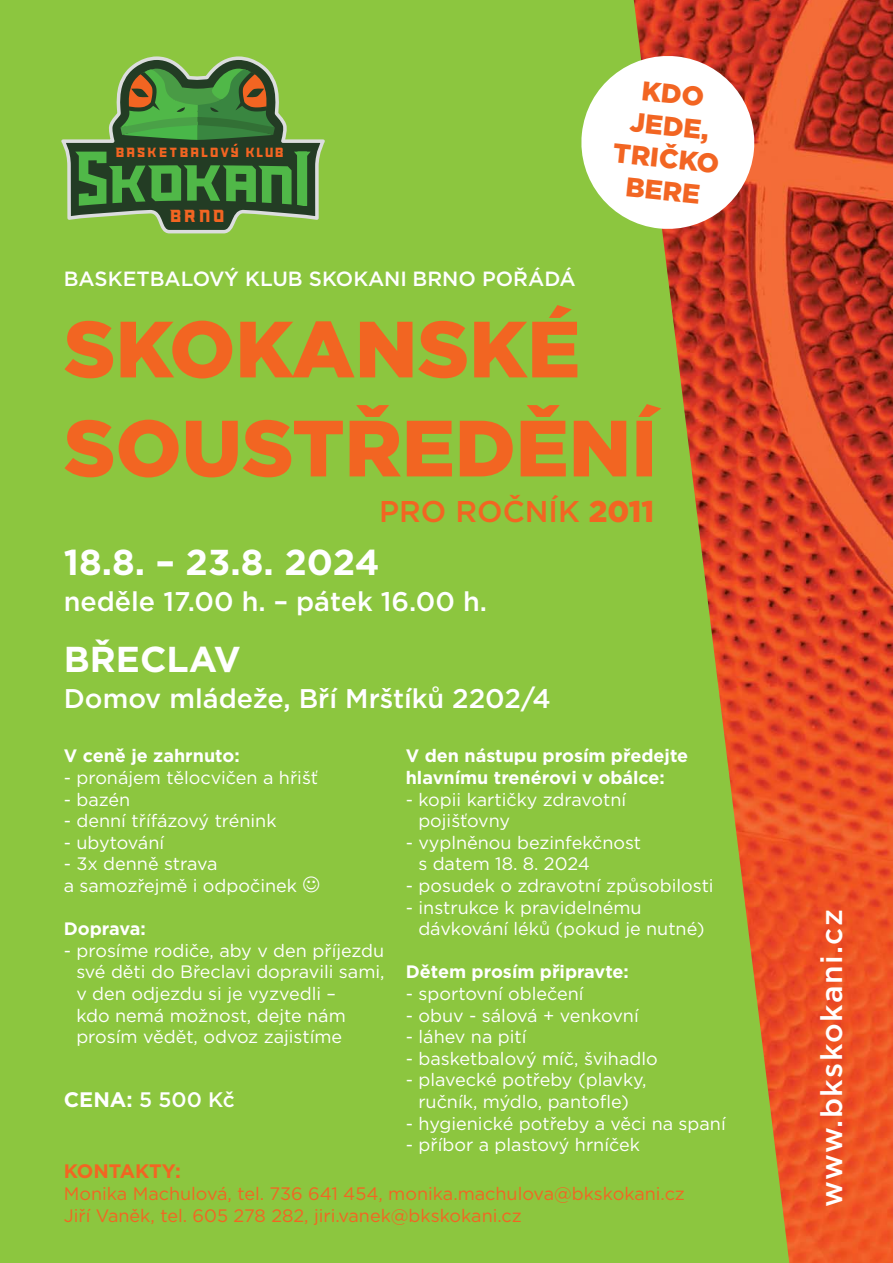
<style>
.page{position:relative;width:893px;height:1263px;background:#fff}
.page>*{position:absolute;margin:0;border:0;box-sizing:border-box;transform-origin:0 0}
.t1{font:900 79.5px/99px "Gotham";color:#f26522}
.t2{font:700 36px "Gotham";color:#fff}
.t3{font:500 30px "Gotham";letter-spacing:.05em;color:#fff}
.t4{font:500 30px "Gotham";color:#f26522}
.t5{font:500 27px "Gotham";color:#fff}
.t6{font:900 27px/32.4px "Gotham";color:#f26522;text-align:center}
.t7{font:500 21px "Gotham";color:#fff}
.t8{font:500 20.55px "Gotham";color:#fff}
.t9{font:700 19.5px "Gotham";color:#f26522}
.t10{font:18px/21.6px "Gotham";color:#fff}
.t11{font:18px/21.6px "Gotham";color:#f26522}
.t12{font:700 18px/21.6px "Gotham";color:#fff}
.t13{font:17.4px "NBA Hornets Buzz City";color:#f26522}
.t14{font:13.2px "NBA Hornets Buzz City";letter-spacing:.15em;color:#f26522}
.s1{font-weight:900}
.s2{font-weight:700}
</style>
<div class="page">
<div style="left:0;top:0;width:808px;height:1263px;background:#8cc63f"></div>
<img style="left:633px;top:0;width:260px;height:1263px">
<svg style="left:61px;top:56px;width:264px;height:178px"></svg>
<svg style="left:75px;top:152px;width:236px;height:54px"></svg>
<svg style="left:120px;top:68px;width:155px;height:78px"></svg>
<svg style="left:581px;top:52px;width:178px;height:181px"></svg>
<p class="t14" style="left:116px;top:145px;width:170px">BASKETBALOVY KLUB</p>
<p class="t13" style="left:170px;top:205px;width:56px">BRNO</p>
<p class="t8" style="left:64px;top:267px;width:513px">BASKETBALOVÝ KLUB SKOKANI BRNO POŘÁDÁ</p>
<h3 class="t6" style="left:621px;top:75px;width:108px;rotate:6deg">KDO<br>JEDE,<br>TRIČKO<br>BERE</h3>
<h1 class="t1" style="left:64px;top:308px;width:595px">SKOKANSKÉ<br>SOUSTŘEDĚNÍ</h1>
<h3 class="t4" style="left:379px;top:494px;width:277px">PRO ROČNÍK <span class="s1">2011</span></h3>
<h2 class="t2" style="left:64px;top:541px;width:317px">18.8. – 23.8. 2024</h2>
<h3 class="t5" style="left:64px;top:586px;width:425px">neděle 17.00 h. – pátek 16.00 h.</h3>
<h2 class="t2" style="left:64px;top:638px;width:178px">BŘECLAV</h2>
<h3 class="t5" style="left:64px;top:683px;width:489px">Domov mládeže, Bří Mrštíků 2202/4</h3>
<p class="t12" style="left:64px;top:745px;width:177px">V ceně je zahrnuto:</p>
<p class="t10" style="left:64px;top:768px;width:256px">- pronájem tělocvičen a hřišť</p>
<p class="t10" style="left:64px;top:790px;width:68px">- bazén</p>
<p class="t10" style="left:64px;top:811px;width:214px">- denní třífázový trénink</p>
<p class="t10" style="left:64px;top:833px;width:102px">- ubytování</p>
<p class="t10" style="left:64px;top:854px;width:258px">- 3x denně strava<br>a samozřejmě i odpočinek ☺</p>
<p class="t12" style="left:64px;top:918px;width:83px">Doprava:</p>
<p class="t10" style="left:76px;top:941px;width:310px;text-indent:-13px">- prosíme rodiče, aby v den příjezdu své děti do Břeclavi dopravili sami, v den odjezdu si je vyzvedli –<br>kdo nemá možnost, dejte nám prosím vědět, odvoz zajistíme</p>
<p class="t7" style="left:64px;top:1088px;width:172px"><span class="s2">CENA:</span> 5 500 Kč</p>
<p class="t12" style="left:406px;top:745px;width:284px">V den nástupu prosím předejte hlavnímu trenérovi v obálce:</p>
<p class="t10" style="left:418px;top:790px;width:209px;text-indent:-13px">- kopii kartičky zdravotní pojišťovny</p>
<p class="t10" style="left:418px;top:833px;width:224px;text-indent:-13px">- vyplněnou bezinfekčnost s datem 18. 8. 2024</p>
<p class="t10" style="left:406px;top:876px;width:309px">- posudek o zdravotní způsobilosti</p>
<p class="t10" style="left:418px;top:898px;width:288px;text-indent:-13px">- instrukce k pravidelnému dávkování léků (pokud je nutné)</p>
<p class="t12" style="left:406px;top:961px;width:225px">Dětem prosím připravte:</p>
<p class="t10" style="left:406px;top:984px;width:179px">- sportovní oblečení</p>
<p class="t10" style="left:406px;top:1006px;width:234px">- obuv - sálová + venkovní</p>
<p class="t10" style="left:406px;top:1027px;width:122px">- láhev na pití</p>
<p class="t10" style="left:406px;top:1049px;width:253px">- basketbalový míč, švihadlo</p>
<p class="t10" style="left:406px;top:1070px;width:242px;text-align:center">- plavecké potřeby (plavky, ručník, mýdlo, pantofle)</p>
<p class="t10" style="left:406px;top:1114px;width:321px">- hygienické potřeby a věci na spaní</p>
<p class="t10" style="left:406px;top:1135px;width:236px">- příbor a plastový hrníček</p>
<p class="t9" style="left:64px;top:1160px;width:119px">KONTAKTY:</p>
<p class="t11" style="left:64px;top:1184px;width:623px">Monika Machulová, tel. 736 641 454, monika.machulova@bkskokani.cz<br>Jiří Vaněk, tel. 605 278 282, jiri.vanek@bkskokani.cz</p>
<h3 class="t3" style="left:814px;top:1207px;width:299px;rotate:-90deg">www.bkskokani.cz</h3>
</div>
